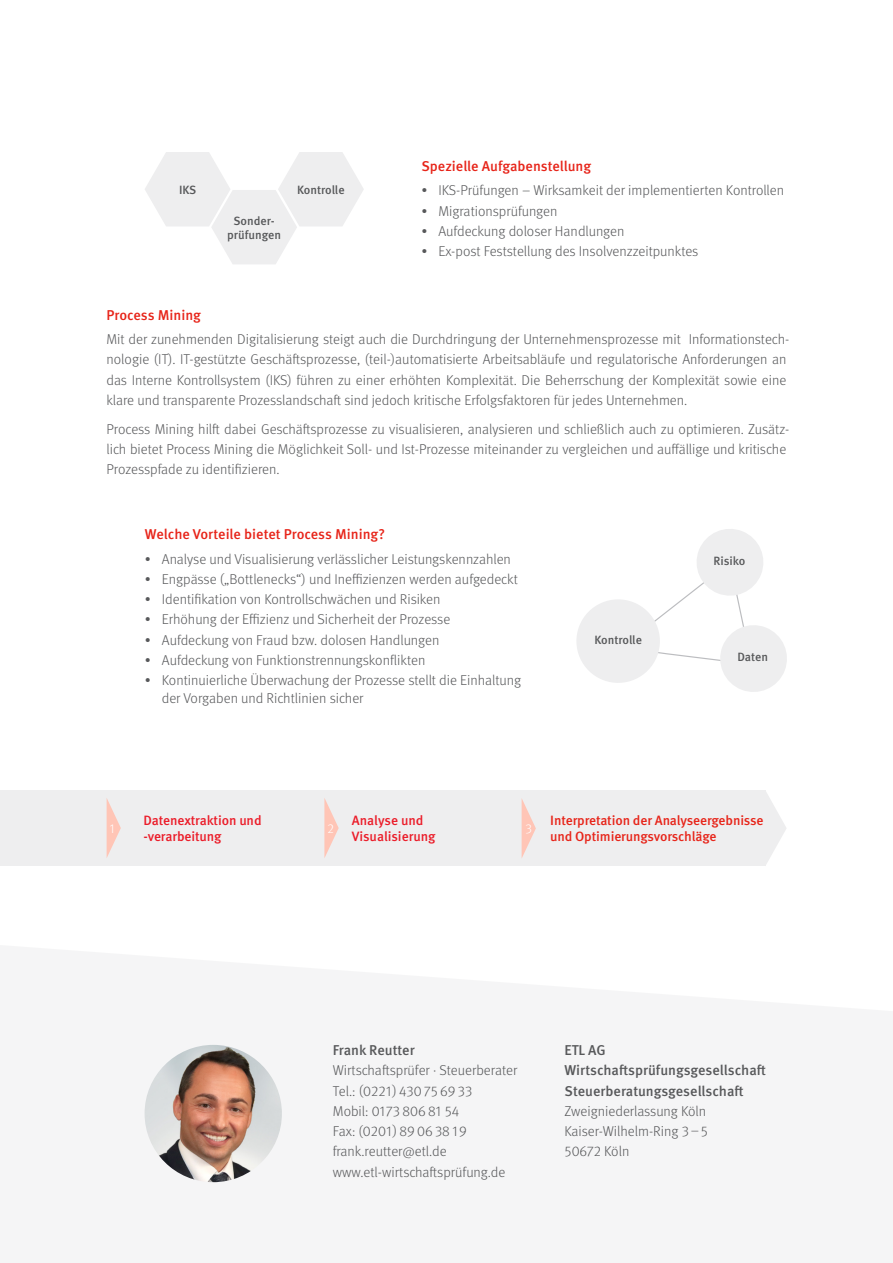
<style>
.page{position:relative;width:893px;height:1263px;background:#fff}
.page>*{position:absolute;margin:0;border:0;box-sizing:border-box;transform-origin:0 0}
.Fließtext{font:300 14.25px/20.2px "Meta OT";color:#57585a}
.Headline_klein{font:300 14.25px/17.2px "Meta OT";color:#57585a}
.t1{font:500 14.25px/20.2px "Meta OT";color:#57585a}
.Headline_klein-2{font:500 14.25px "Meta OT";color:#e72419}
.t2{font:500 13.5px/16.2px "Meta OT";letter-spacing:-.01em;color:#e72419}
.t3{font:500 13.5px/16.2px "Meta OT";letter-spacing:-.01em;color:#eb1c29}
.t4{font:300 13.05px "Meta OT";color:#fff}
.Headline_klein-3{font:500 12px/14.4px "Meta OT";letter-spacing:-.005em;color:#57585a;text-align:center}
</style>
<div class="page">
<svg style="left:576px;top:529px;width:211px;height:163px"></svg>
<svg style="left:145px;top:152px;width:219px;height:112px"></svg>
<div style="left:0;top:790px;width:765px;height:76px;background:#eeeeef"></div>
<svg style="left:765px;top:790px;width:21px;height:76px"></svg>
<svg style="left:107px;top:799px;width:14px;height:58px"></svg>
<svg style="left:522px;top:799px;width:14px;height:59px"></svg>
<img style="left:145px;top:1045px;width:137px;height:137px;border-radius:69px">
<svg style="left:324px;top:798px;width:15px;height:60px"></svg>
<p class="Headline_klein-3" style="left:179px;top:183px;width:19px">IKS</p>
<p class="Headline_klein-3" style="left:227px;top:213px;width:55px">Sonder&shy;prüfungen</p>
<p class="Headline_klein-3" style="left:297px;top:183px;width:49px">Kontrolle</p>
<p class="Headline_klein-2" style="left:421px;top:157px;width:171px">Spezielle Aufgabenstellung</p>
<p class="Headline_klein" style="left:421px;top:182px;width:364px">• IKS-Prüfungen – Wirksamkeit der implementierten Kontrollen</p>
<p class="Headline_klein" style="left:421px;top:202px;width:138px">• Migrationsprüfungen</p>
<p class="Headline_klein" style="left:421px;top:223px;width:205px">• Aufdeckung doloser Handlungen</p>
<p class="Headline_klein" style="left:421px;top:243px;width:279px">• Ex-post Feststellung des Insolvenzzeitpunktes</p>
<p class="Headline_klein-2" style="left:107px;top:306px;width:96px">Process Mining</p>
<p class="Fließtext" style="left:106px;top:329px;width:684px">Mit der zunehmenden Digitalisierung steigt auch die Durchdringung der Unternehmensprozesse mit Informationstech&shy;nologie (IT). IT-gestützte Geschäftsprozesse, (teil-)automatisierte Arbeitsabläufe und regulatorische Anforderungen an das Interne Kontrollsystem (IKS) führen zu einer erhöhten Komplexität. Die Beherrschung der Komplexität sowie eine klare und transparente Prozesslandschaft sind jedoch kritische Erfolgsfaktoren für jedes Unternehmen.</p>
<p class="Fließtext" style="left:106px;top:419px;width:684px">Process Mining hilft dabei Geschäftsprozesse zu visualisieren, analysieren und schließlich auch zu optimieren. Zusätz&shy;lich bietet Process Mining die Möglichkeit Soll- und Ist-Prozesse miteinander zu vergleichen und auffällige und kritische<br>Prozesspfade zu identifizieren.</p>
<p class="Headline_klein-2" style="left:145px;top:525px;width:242px">Welche Vorteile bietet Process Mining?</p>
<p class="Headline_klein" style="left:145px;top:550px;width:368px">• Analyse und Visualisierung verlässlicher Leistungskennzahlen</p>
<p class="Headline_klein" style="left:145px;top:571px;width:375px">• Engpässe („Bottlenecks“) und Ineffizienzen werden aufgedeckt</p>
<p class="Headline_klein" style="left:145px;top:591px;width:297px">• Identifikation von Kontrollschwächen und Risiken</p>
<p class="Headline_klein" style="left:145px;top:611px;width:307px">• Erhöhung der Effizienz und Sicherheit der Prozesse</p>
<p class="Headline_klein" style="left:145px;top:631px;width:296px">• Aufdeckung von Fraud bzw. dolosen Handlungen</p>
<p class="Headline_klein" style="left:145px;top:652px;width:282px">• Aufdeckung von Funktionstrennungskonflikten</p>
<p class="Headline_klein" style="left:162px;top:672px;width:361px;text-indent:-17px">• Kontinuierliche Überwachung der Prozesse stellt die Einhaltung der Vorgaben und Richtlinien sicher</p>
<p class="Headline_klein-3" style="left:594px;top:633px;width:49px">Kontrolle</p>
<p class="Headline_klein-3" style="left:714px;top:554px;width:33px">Risiko</p>
<p class="Headline_klein-3" style="left:737px;top:650px;width:32px">Daten</p>
<p class="t3" style="left:144px;top:812px;width:120px">Datenextraktion und -verarbeitung</p>
<p class="t3" style="left:352px;top:812px;width:85px">Analyse und<br>Visualisierung</p>
<p class="t2" style="left:550px;top:812px;width:215px">Interpretation der Analyseergebnisse und Optimierungsvorschläge</p>
<p class="t4" style="left:110px;top:821px;width:8px">1</p>
<p class="t4" style="left:525px;top:821px;width:8px">3</p>
<p class="t1" style="left:333px;top:1040px;width:84px">Frank Reutter</p>
<p class="Fließtext" style="left:333px;top:1060px;width:186px">Wirtschaftsprüfer · Steuerberater</p>
<p class="Fließtext" style="left:333px;top:1081px;width:141px">Tel.: (0221) 430 75 69 33</p>
<p class="Fließtext" style="left:333px;top:1101px;width:128px">Mobil: 0173 806 81 54</p>
<p class="Fließtext" style="left:333px;top:1121px;width:135px">Fax: (0201) 89 06 38 19 frank.reutter@etl.de</p>
<p class="Fließtext" style="left:333px;top:1162px;width:174px">www.etl-wirtschaftsprüfung.de</p>
<p class="t1" style="left:564px;top:1040px;width:43px">ETL AG</p>
<p class="t1" style="left:564px;top:1060px;width:203px">Wirtschaftsprüfungsgesellschaft<br>Steuerberatungsgesellschaft</p>
<p class="Fließtext" style="left:564px;top:1101px;width:143px">Zweigniederlassung Köln</p>
<p class="Fließtext" style="left:564px;top:1121px;width:145px">Kaiser-Wilhelm-Ring 3–5<br>50672 Köln</p>
</div>
